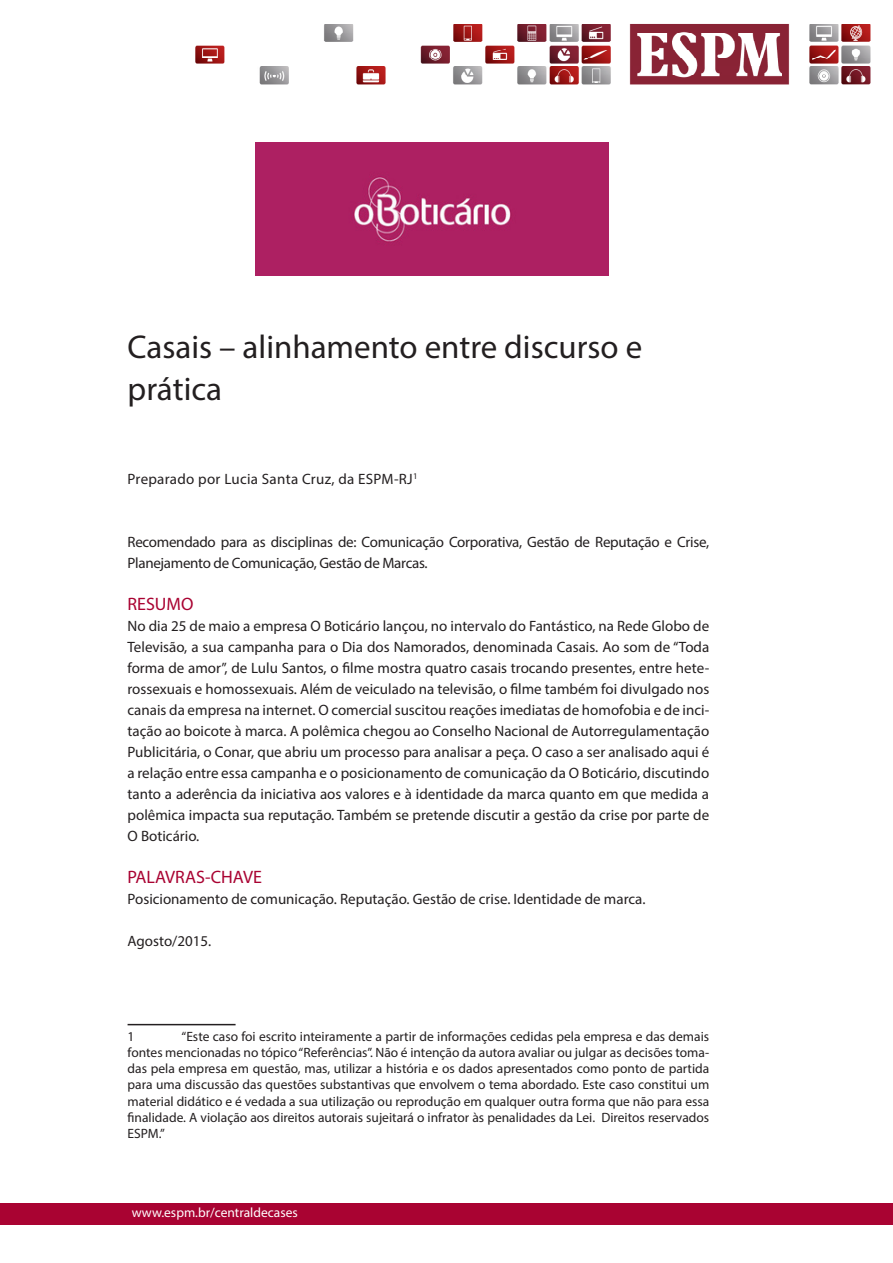
<style>
.page{position:relative;width:893px;height:1263px;background:#fff}
.page>*{position:absolute;margin:0;border:0;box-sizing:border-box;transform-origin:0 0}
.t1{font:33px/42px "Myriad Pro";color:#231f20}
.corpotexto{font:18px "Myriad Pro";color:#a90332}
.titulo_textocorrido{font:18px "Myriad Pro";color:#a90332}
.corpotexto-2{font:15px/21px "Myriad Pro";color:#231f20;text-align:justify}
.corpotexto-3{font:15px/21px "Myriad Pro";letter-spacing:-.02em;color:#231f20}
.corpotexto-4{font:15px "Myriad Pro";letter-spacing:.02em;color:#231f20}
.t2{font:13.5px/16.2px "Myriad Pro";color:#231f20;text-align:justify}
.rodape_pagina{font:13.5px "Myriad Pro";color:#fff}
</style>
<div class="page">
<hr style="left:128px;top:1024px;width:108px;height:1px;background:#231f20">
<div style="left:0;top:1203px;width:893px;height:21px;background:#a90332"></div>
<img style="left:195px;top:24px;width:676px;height:61px">
<div style="left:255px;top:142px;width:354px;height:134px;background:#ad2062"></div>
<p class="t1" style="left:128px;top:326px;width:516px">Casais – alinhamento entre discurso e prática</p>
<p class="corpotexto-4" style="left:128px;top:470px;width:292px">Preparado por Lucia Santa Cruz, da ESPM-RJ<sup>1</sup></p>
<p class="corpotexto-3" style="left:128px;top:532px;width:583px">Recomendado para as disciplinas de: Comunicação Corporativa, Gestão de Reputação e Crise,<br>Planejamento de Comunicação, Gestão de Marcas.</p>
<p class="titulo_textocorrido" style="left:128px;top:593px;width:67px">RESUMO</p>
<p class="corpotexto-2" style="left:128px;top:616px;width:583px">No dia 25 de maio a empresa O Boticário lançou, no intervalo do Fantástico, na Rede Globo de Televisão, a sua campanha para o Dia dos Namorados, denominada Casais. Ao som de “Toda forma de amor”, de Lulu Santos, o filme mostra quatro casais trocando presentes, entre hete&shy;rossexuais e homossexuais. Além de veiculado na televisão, o filme também foi divulgado nos canais da empresa na internet. O comercial suscitou reações imediatas de homofobia e de inci&shy;tação ao boicote à marca. A polêmica chegou ao Conselho Nacional de Autorregulamentação Publicitária, o Conar, que abriu um processo para analisar a peça. O caso a ser analisado aqui é a relação entre essa campanha e o posicionamento de comunicação da O Boticário, discutindo tanto a aderência da iniciativa aos valores e à identidade da marca quanto em que medida a polêmica impacta sua reputação. Também se pretende discutir a gestão da crise por parte de O Boticário.</p>
<p class="corpotexto" style="left:128px;top:866px;width:136px">PALAVRAS-CHAVE</p>
<p class="corpotexto-2" style="left:128px;top:889px;width:519px">Posicionamento de comunicação. Reputação. Gestão de crise. Identidade de marca.</p>
<p class="corpotexto-2" style="left:128px;top:931px;width:85px">Agosto/2015.</p>
<p class="t2" style="left:128px;top:1028px;width:583px;text-indent:54px">“Este caso foi escrito inteiramente a partir de informações cedidas pela empresa e das demais fontes mencionadas no tópico “Referências”. Não é intenção da autora avaliar ou julgar as decisões toma&shy;das pela empresa em questão, mas, utilizar a história e os dados apresentados como ponto de partida para uma discussão das questões substantivas que envolvem o tema abordado. Este caso constitui um material didático e é vedada a sua utilização ou reprodução em qualquer outra forma que não para essa finalidade. A violação aos direitos autorais sujeitará o infrator às penalidades da Lei. Direitos reservados ESPM.”</p>
<p class="t2" style="left:128px;top:1028px;width:8px">1</p>
<p class="rodape_pagina" style="left:132px;top:1204px;width:168px">www.espm.br/centraldecases</p>
</div>
